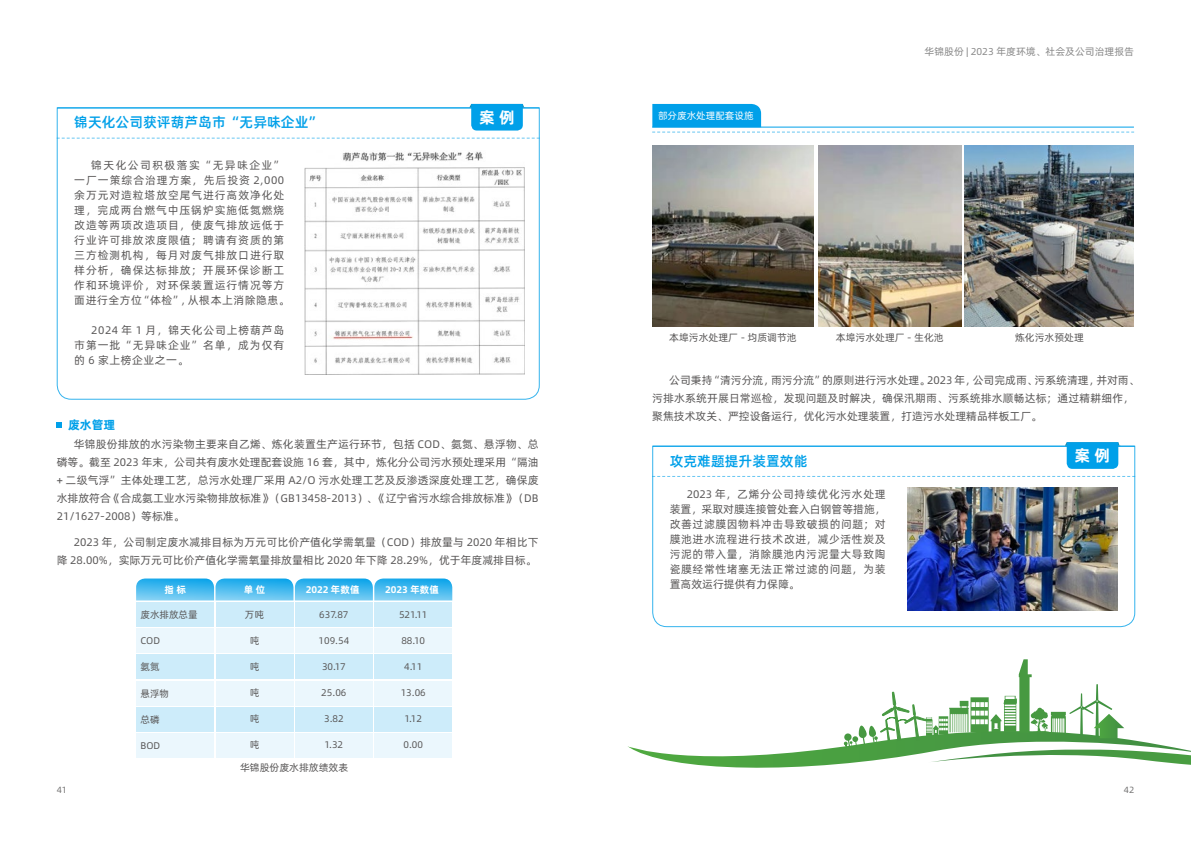
<style>
.page{position:relative;width:1191px;height:842px;background:#fff}
.page>*{position:absolute;margin:0;border:0;box-sizing:border-box;transform-origin:0 0}
.t1{font:16px "Alibaba Pu Hui Ti B";color:#fff}
.t2{font:14px "Alibaba Pu Hui Ti M";color:#00a0e9}
.t3{font:12px "Alibaba Pu Hui Ti B";color:#00a0e9}
.t4{font:11px/15px "Alibaba Pu Hui Ti R";letter-spacing:.015em;color:#595757;text-align:justify}
.t5{font:11px/15px "Alibaba Pu Hui Ti R";letter-spacing:.085em;color:#595757}
.t6{font:10px "Alibaba Pu Hui Ti R";color:#595757}
.t7{font:10px "Alibaba Pu Hui Ti R";color:#898989}
.t8{font:9.7px "Alibaba Pu Hui Ti R";color:#595757}
.t9{font:9.7px "Alibaba Pu Hui Ti B";color:#fff}
.t10{font:9.7px "Alibaba Pu Hui Ti R";color:#fff}
.t11{font:9px "Alibaba Pu Hui Ti R";color:#727171}
</style>
<div class="page">
<svg style="left:56px;top:107px;width:484px;height:293px"></svg>
<hr style="left:57px;top:107px;width:482px;height:1px;background:#00a0e9">
<svg style="left:469px;top:104px;width:56px;height:27px;background:#18a8ea"></svg>
<svg style="left:57px;top:138px;width:483px;height:1px"></svg>
<img style="left:304px;top:150px;width:220px;height:224px">
<svg style="left:57px;top:422px;width:5px;height:6px"></svg>
<svg style="left:136px;top:578px;width:316px;height:22px;background:#53beef"></svg>
<div style="left:136px;top:602px;width:78px;height:25px;background:#cdecfa"></div>
<div style="left:136px;top:655px;width:78px;height:24px;background:#cdecfa"></div>
<div style="left:136px;top:707px;width:78px;height:24px;background:#cdecfa"></div>
<div style="left:215px;top:602px;width:78px;height:25px;background:#cdecfa"></div>
<div style="left:215px;top:655px;width:78px;height:24px;background:#cdecfa"></div>
<div style="left:215px;top:707px;width:78px;height:24px;background:#cdecfa"></div>
<div style="left:295px;top:602px;width:78px;height:25px;background:#cdecfa"></div>
<div style="left:295px;top:655px;width:78px;height:24px;background:#cdecfa"></div>
<div style="left:295px;top:707px;width:78px;height:24px;background:#cdecfa"></div>
<div style="left:374px;top:602px;width:78px;height:25px;background:#cdecfa"></div>
<div style="left:374px;top:655px;width:78px;height:24px;background:#cdecfa"></div>
<div style="left:374px;top:707px;width:78px;height:24px;background:#cdecfa"></div>
<div style="left:136px;top:628px;width:78px;height:25px;background:#ebf7fd"></div>
<div style="left:136px;top:681px;width:78px;height:24px;background:#ebf7fd"></div>
<div style="left:136px;top:733px;width:78px;height:25px;background:#ebf7fd"></div>
<div style="left:215px;top:628px;width:78px;height:25px;background:#ebf7fd"></div>
<div style="left:215px;top:681px;width:78px;height:24px;background:#ebf7fd"></div>
<div style="left:215px;top:733px;width:78px;height:25px;background:#ebf7fd"></div>
<div style="left:295px;top:628px;width:78px;height:25px;background:#ebf7fd"></div>
<div style="left:295px;top:681px;width:78px;height:24px;background:#ebf7fd"></div>
<div style="left:295px;top:733px;width:78px;height:25px;background:#ebf7fd"></div>
<div style="left:374px;top:628px;width:78px;height:25px;background:#ebf7fd"></div>
<div style="left:374px;top:681px;width:78px;height:24px;background:#ebf7fd"></div>
<div style="left:374px;top:733px;width:78px;height:25px;background:#ebf7fd"></div>
<svg style="left:652px;top:104px;width:482px;height:29px"></svg>
<img style="left:652px;top:145px;width:162px;height:182px">
<img style="left:818px;top:145px;width:143px;height:182px">
<img style="left:964px;top:145px;width:170px;height:182px">
<svg style="left:652px;top:445px;width:483px;height:183px"></svg>
<hr style="left:652px;top:446px;width:482px;height:1px;background:#00a0e9">
<svg style="left:1064px;top:442px;width:56px;height:27px;background:#16a7ea"></svg>
<svg style="left:652px;top:476px;width:483px;height:1px"></svg>
<img style="left:908px;top:488px;width:209px;height:122px">
<svg style="left:628px;top:659px;width:563px;height:109px"></svg>
<p class="t2" style="left:74px;top:112px;width:249px">锦天化公司获评葫芦岛市“无异味企业”</p>
<h1 class="t1" style="left:479px;top:104px;width:37px">案 例</h1>
<p class="t5" style="left:74px;top:157px;width:217px;text-indent:17px">锦天化公司积极落实“无异味企业”一厂一策综合治理方案，先后投资 2,000余万元对造粒塔放空尾气进行高效净化处理，完成两台燃气中压锅炉实施低氮燃烧改造等两项改造项目，使废气排放远低于行业许可排放浓度限值；聘请有资质的第三方检测机构，每月对废气排放口进行取样分析，确保达标排放；开展环保诊断工作和环境评价，对环保装置运行情况等方面进行全方位“体检”，从根本上消除隐患。</p>
<p class="t4" style="left:74px;top:322px;width:211px;text-indent:17px">2024 年 1 月，锦天化公司上榜葫芦岛市第一批“无异味企业”名单，成为仅有的 6 家上榜企业之一。</p>
<p class="t3" style="left:68px;top:415px;width:49px">废水管理</p>
<p class="t4" style="left:57px;top:435px;width:483px;line-height:18px;text-indent:17px">华锦股份排放的水污染物主要来自乙烯、炼化装置生产运行环节，包括 COD、氨氮、悬浮物、总磷等。截至 2023 年末，公司共有废水处理配套设施 16 套，其中，炼化分公司污水预处理采用“隔油+ 二级气浮”主体处理工艺，总污水处理厂采用 A2/O 污水处理工艺及反渗透深度处理工艺，确保废水排放符合《合成氨工业水污染物排放标准》（GB13458-2013）、《辽宁省污水综合排放标准》（DB 21/1627-2008）等标准。</p>
<p class="t4" style="left:57px;top:533px;width:483px;line-height:18px;text-align:right">2023 年，公司制定废水减排目标为万元可比价产值化学需氧量（COD）排放量与 2020 年相比下<br>降 28.00%，实际万元可比价产值化学需氧量排放量相比 2020 年下降 28.29%，优于年度减排目标。</p>
<p class="t9" style="left:164px;top:582px;width:23px">指 标</p>
<p class="t9" style="left:244px;top:582px;width:23px">单 位</p>
<p class="t9" style="left:306px;top:582px;width:55px">2022 年数值</p>
<p class="t9" style="left:385px;top:582px;width:55px">2023 年数值</p>
<p class="t8" style="left:140px;top:608px;width:59px">废水排放总量</p>
<p class="t8" style="left:140px;top:634px;width:21px">COD</p>
<p class="t8" style="left:140px;top:660px;width:21px">氨氮</p>
<p class="t8" style="left:140px;top:686px;width:30px">悬浮物</p>
<p class="t8" style="left:140px;top:712px;width:21px">总磷</p>
<p class="t8" style="left:140px;top:738px;width:21px">BOD</p>
<p class="t8" style="left:245px;top:608px;width:21px">万吨</p>
<p class="t8" style="left:250px;top:634px;width:11px">吨</p>
<p class="t8" style="left:250px;top:660px;width:11px">吨</p>
<p class="t8" style="left:250px;top:686px;width:11px">吨</p>
<p class="t8" style="left:250px;top:712px;width:11px">吨</p>
<p class="t8" style="left:250px;top:738px;width:11px">吨</p>
<p class="t8" style="left:399px;top:608px;width:30px">521.11</p>
<p class="t8" style="left:401px;top:634px;width:25px">88.10</p>
<p class="t8" style="left:404px;top:660px;width:20px">4.11</p>
<p class="t8" style="left:401px;top:686px;width:27px">13.06</p>
<p class="t8" style="left:404px;top:712px;width:19px">1.12</p>
<p class="t8" style="left:403px;top:738px;width:21px">0.00</p>
<p class="t8" style="left:319px;top:608px;width:31px">637.87</p>
<p class="t8" style="left:318px;top:634px;width:32px">109.54</p>
<p class="t8" style="left:322px;top:660px;width:25px">30.17</p>
<p class="t8" style="left:321px;top:686px;width:27px">25.06</p>
<p class="t8" style="left:324px;top:712px;width:21px">3.82</p>
<p class="t8" style="left:324px;top:738px;width:20px">1.32</p>
<p class="t6" style="left:240px;top:760px;width:110px">华锦股份废水排放绩效表</p>
<p class="t10" style="left:658px;top:108px;width:97px">部分废水处理配套设施</p>
<p class="t7" style="left:924px;top:44px;width:211px">华锦股份 | 2023 年度环境、社会及公司治理报告</p>
<p class="t6" style="left:669px;top:330px;width:129px">本埠污水处理厂 - 均质调节池</p>
<p class="t6" style="left:836px;top:330px;width:109px">本埠污水处理厂 - 生化池</p>
<p class="t6" style="left:1015px;top:330px;width:70px">炼化污水预处理</p>
<p class="t4" style="left:652px;top:370px;width:489px;line-height:18px;text-align:left;text-indent:17px">公司秉持“清污分流，雨污分流”的原则进行污水处理。2023 年，公司完成雨、污系统清理，并对雨、污排水系统开展日常巡检，发现问题及时解决，确保汛期雨、污系统排水顺畅达标；通过精耕细作，聚焦技术攻关、严控设备运行，优化污水处理装置，打造污水处理精品样板工厂。</p>
<p class="t2" style="left:669px;top:450px;width:139px">攻克难题提升装置效能</p>
<h1 class="t1" style="left:1074px;top:443px;width:37px">案 例</h1>
<p class="t4" style="left:670px;top:486px;width:217px;text-indent:17px">2023 年，乙烯分公司持续优化污水处理装置，采取对膜连接管处套入白钢管等措施，改善过滤膜因物料冲击导致破损的问题；对膜池进水流程进行技术改进，减少活性炭及污泥的带入量，消除膜池内污泥量大导致陶瓷膜经常性堵塞无法正常过滤的问题，为装置高效运行提供有力保障。</p>
<p class="t11" style="left:57px;top:783px;width:12px">41</p>
<p class="t11" style="left:1124px;top:783px;width:12px">42</p>
</div>
